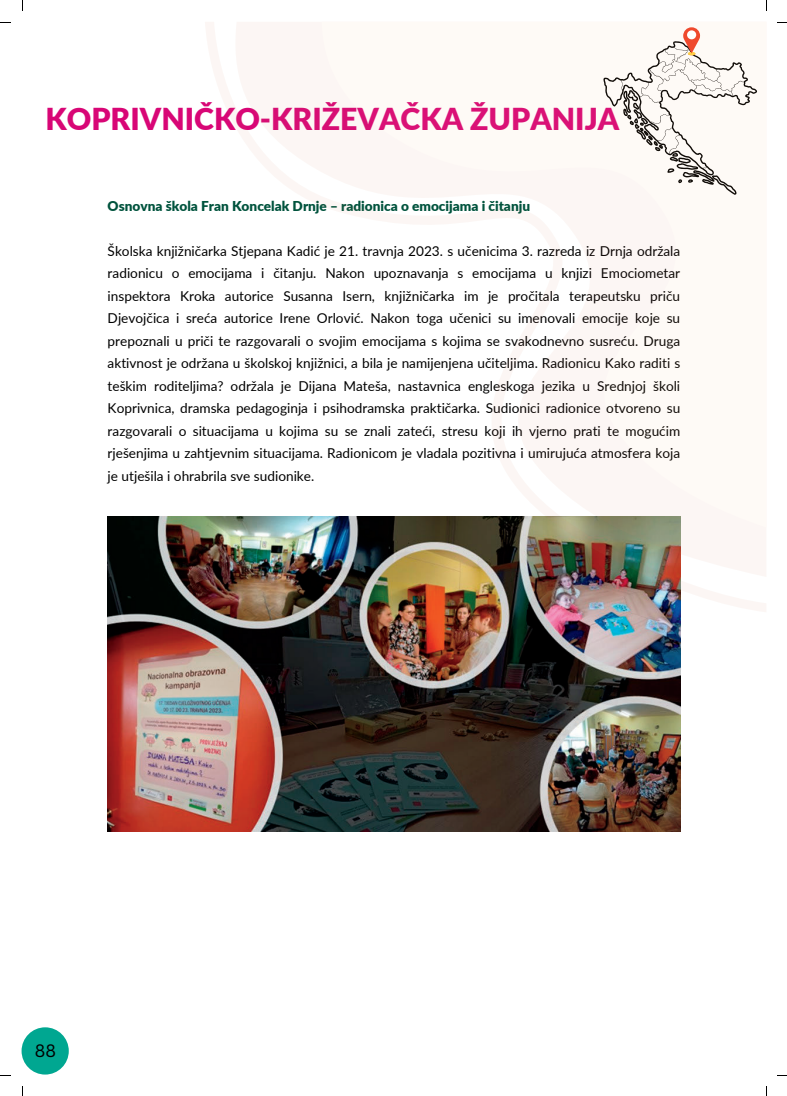
<style>
.page{position:relative;width:787px;height:1096px;background:#fff}
.page>*{position:absolute;margin:0;border:0;box-sizing:border-box;transform-origin:0 0}
.t1{font:900 30.25px "Lato";color:#d80676}
.t2{font:17.5px "Canva Sans";color:#000}
.t3{font:13.62px/22.5px "Lato";color:#000;text-align:justify}
.t4{font:900 13.62px "Lato";color:#00533d}
</style>
<div class="page">
<img style="left:107px;top:517px;width:573px;height:314px">
<svg style="left:205px;top:22px;width:561px;height:590px;fill:#fefaf6"></svg>
<div style="left:22px;top:1027px;width:47px;height:47px;background:#00a791;border-radius:50%"></div>
<svg style="left:603px;top:27px;width:154px;height:168px"></svg>
<div style="left:687px;top:30px;width:9px;height:9px;background:#fff;border-radius:50%"></div>
<p class="t1" style="left:45px;top:100px;width:575px">KOPRIVNIČKO-KRIŽEVAČKA ŽUPANIJA</p>
<p class="t4" style="left:108px;top:197px;width:424px">Osnovna škola Fran Koncelak Drnje – radionica o emocijama i čitanju</p>
<p class="t3" style="left:108px;top:239px;width:574px">Školska knjižničarka Stjepana Kadić je 21. travnja 2023. s učenicima 3. razreda iz Drnja održala radionicu o emocijama i čitanju. Nakon upoznavanja s emocijama u knjizi Emociometar inspektora Kroka autorice Susanna Isern, knjižničarka im je pročitala terapeutsku priču Djevojčica i sreća autorice Irene Orlović. Nakon toga učenici su imenovali emocije koje su prepoznali u priči te razgovarali o svojim emocijama s kojima se svakodnevno susreću. Druga aktivnost je održana u školskoj knjižnici, a bila je namijenjena učiteljima. Radionicu Kako raditi s teškim roditeljima? održala je Dijana Mateša, nastavnica engleskoga jezika u Srednjoj školi Koprivnica, dramska pedagoginja i psihodramska praktičarka. Sudionici radionice otvoreno su razgovarali o situacijama u kojima su se znali zateći, stresu koji ih vjerno prati te mogućim rješenjima u zahtjevnim situacijama. Radionicom je vladala pozitivna i umirujuća atmosfera koja je utješila i ohrabrila sve sudionike.</p>
<p class="t2" style="left:35px;top:1038px;width:23px">88</p>
</div>
